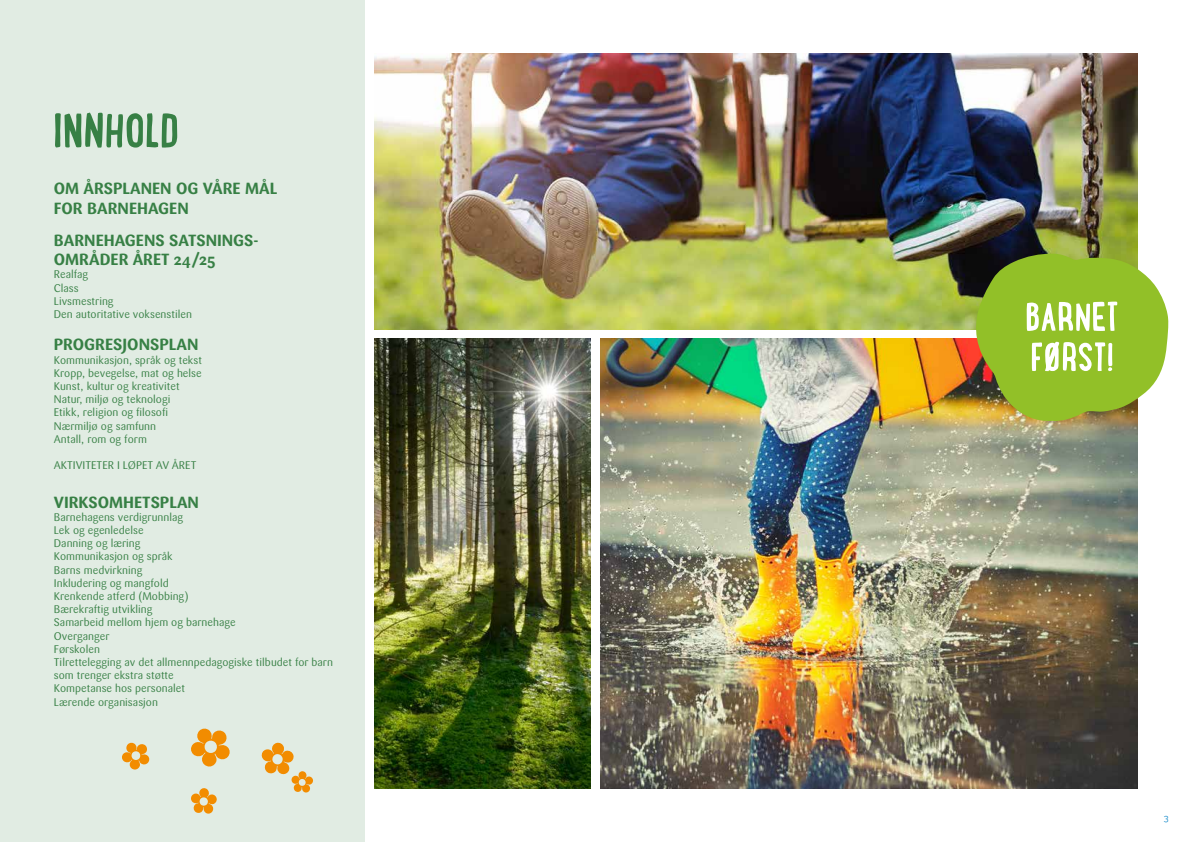
<style>
.page{position:relative;width:1191px;height:842px;background:#fff}
.page>*{position:absolute;margin:0;border:0;box-sizing:border-box;transform-origin:0 0}
.t1{font:700 52px "Lunch Box";color:#378045}
.t2{font:700 16px/19.2px "Sari OT";color:#378045}
.t3{font:11px/13.2px "Sari OT";color:#378045}
.t4{font:9px "Raleway";color:#0783c6}
</style>
<div class="page">
<div style="left:0;top:0;width:365px;height:842px;background:#e1ece3"></div>
<svg style="left:122px;top:742px;width:28px;height:28px"></svg>
<svg style="left:261px;top:742px;width:52px;height:51px"></svg>
<svg style="left:191px;top:788px;width:26px;height:26px"></svg>
<svg style="left:191px;top:728px;width:39px;height:39px"></svg>
<img style="left:600px;top:338px;width:537px;height:450px">
<img style="left:374px;top:54px;width:763px;height:276px">
<img style="left:374px;top:338px;width:217px;height:450px">
<svg style="left:975px;top:253px;width:193px;height:169px;background:#9dbb48"></svg>
<h1 class="t1" style="left:54px;top:95px;width:127px">INNHOLD</h1>
<h2 class="t2" style="left:54px;top:179px;width:225px">OM ÅRSPLANEN OG VÅRE MÅL<br>FOR BARNEHAGEN</h2>
<h2 class="t2" style="left:54px;top:231px;width:206px">BARNEHAGENS SATSNINGS-<br>OMRÅDER ÅRET 24/25</h2>
<p class="t3" style="left:54px;top:268px;width:140px">Realfag<br>Class<br>Livsmestring<br>Den autoritative voksenstilen</p>
<h2 class="t2" style="left:54px;top:335px;width:146px">PROGRESJONSPLAN</h2>
<p class="t3" style="left:54px;top:353px;width:150px">Kommunikasjon, språk og tekst<br>Kropp, bevegelse, mat og helse<br>Kunst, kultur og kreativitet<br>Natur, miljø og teknologi<br>Etikk, religion og filosofi<br>Nærmiljø og samfunn<br>Antall, rom og form</p>
<p class="t3" style="left:54px;top:459px;width:144px">AKTIVITETER I LØPET AV ÅRET</p>
<h2 class="t2" style="left:54px;top:492px;width:147px">VIRKSOMHETSPLAN</h2>
<p class="t3" style="left:54px;top:510px;width:281px">Barnehagens verdigrunnlag<br>Lek og egenledelse<br>Danning og læring<br>Kommunikasjon og språk<br>Barns medvirkning<br>Inkludering og mangfold<br>Krenkende atferd (Mobbing)<br>Bærekraftig utvikling<br>Samarbeid mellom hjem og barnehage<br>Overganger<br>Førskolen<br>Tilrettelegging av det allmennpedagogiske tilbudet for barn som trenger ekstra støtte<br>Kompetanse hos personalet<br>Lærende organisasjon</p>
<p class="t4" style="left:1163px;top:812px;width:6px">3</p>
</div>
